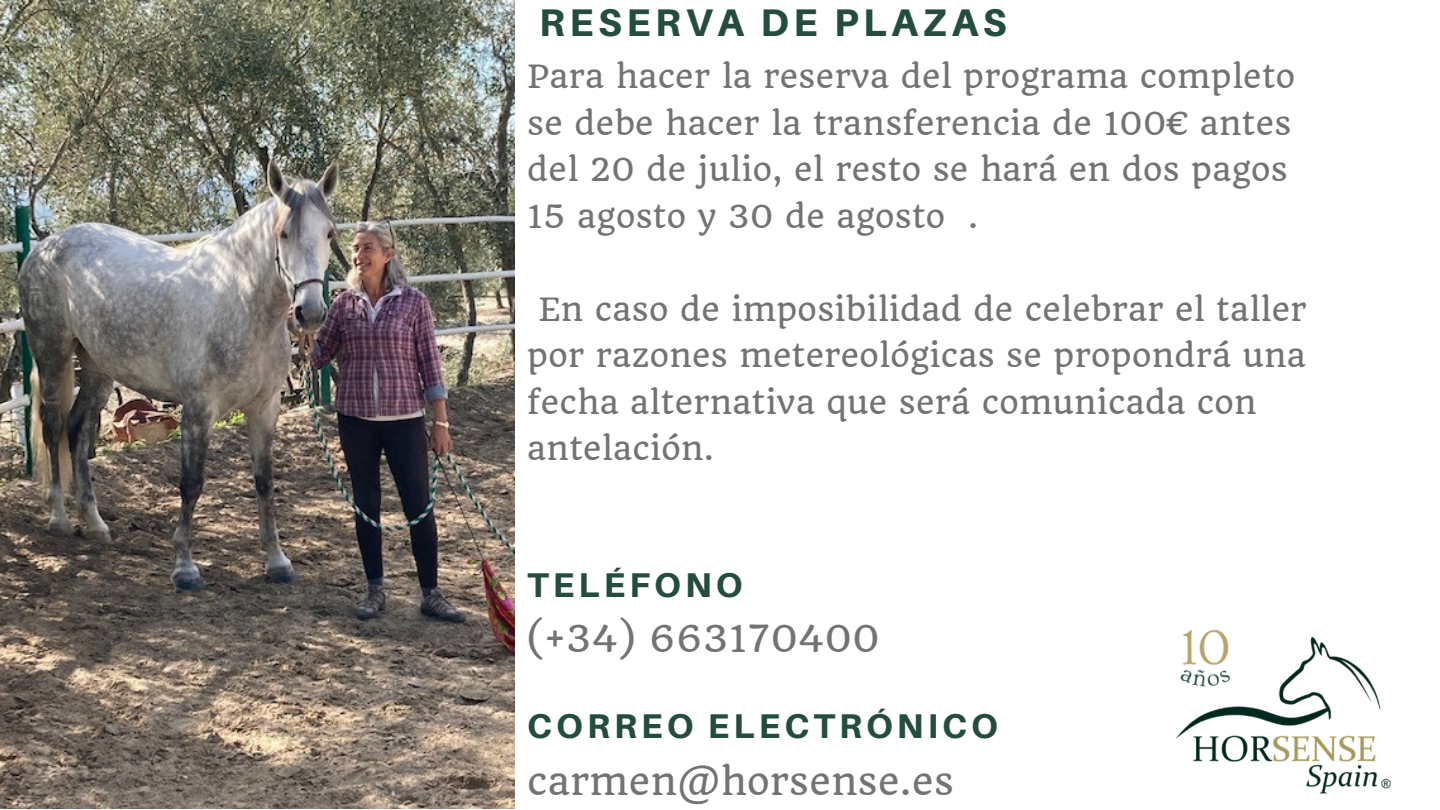
<style>
.page{position:relative;width:1440px;height:810px;background:#fff}
.page>*{position:absolute;margin:0;border:0;box-sizing:border-box;transform-origin:0 0}
.t1{font:800 38.5px "Aileron";letter-spacing:.12em;color:#244c41}
.t2{font:36.4px "Quando";letter-spacing:.01em;color:#737373}
.t3{font:800 34.4px "Aileron";letter-spacing:.12em;color:#244c41}
.t4{font:31.2px/46.5px "Quando";letter-spacing:.01em;color:#737373}
</style>
<div class="page">
<img style="left:0;top:0;width:514px;height:808px">
<img style="left:1175px;top:629px;width:216px;height:165px">
<p class="t1" style="left:539px;top:-1px;width:469px">RESERVA DE PLAZAS</p>
<p class="t4" style="left:527px;top:54px;width:769px">Para hacer la reserva del programa completo se debe hacer la transferencia de 100€ antes del 20 de julio, el resto se hará en dos pagos 15 agosto y 30 de agosto .</p>
<h1 class="t4" style="left:527px;top:286px;width:781px;text-indent:11px">En caso de imposibilidad de celebrar el taller por razones metereológicas se propondrá una fecha alternativa que será comunicada con antelación.</h1>
<h3 class="t3" style="left:527px;top:564px;width:217px">TELÉFONO</h3>
<p class="t2" style="left:527px;top:616px;width:354px">(+34) 663170400</p>
<h3 class="t3" style="left:527px;top:705px;width:472px">CORREO ELECTRÓNICO</h3>
<h2 class="t2" style="left:527px;top:759px;width:428px">carmen@horsense.es</h2>
</div>
